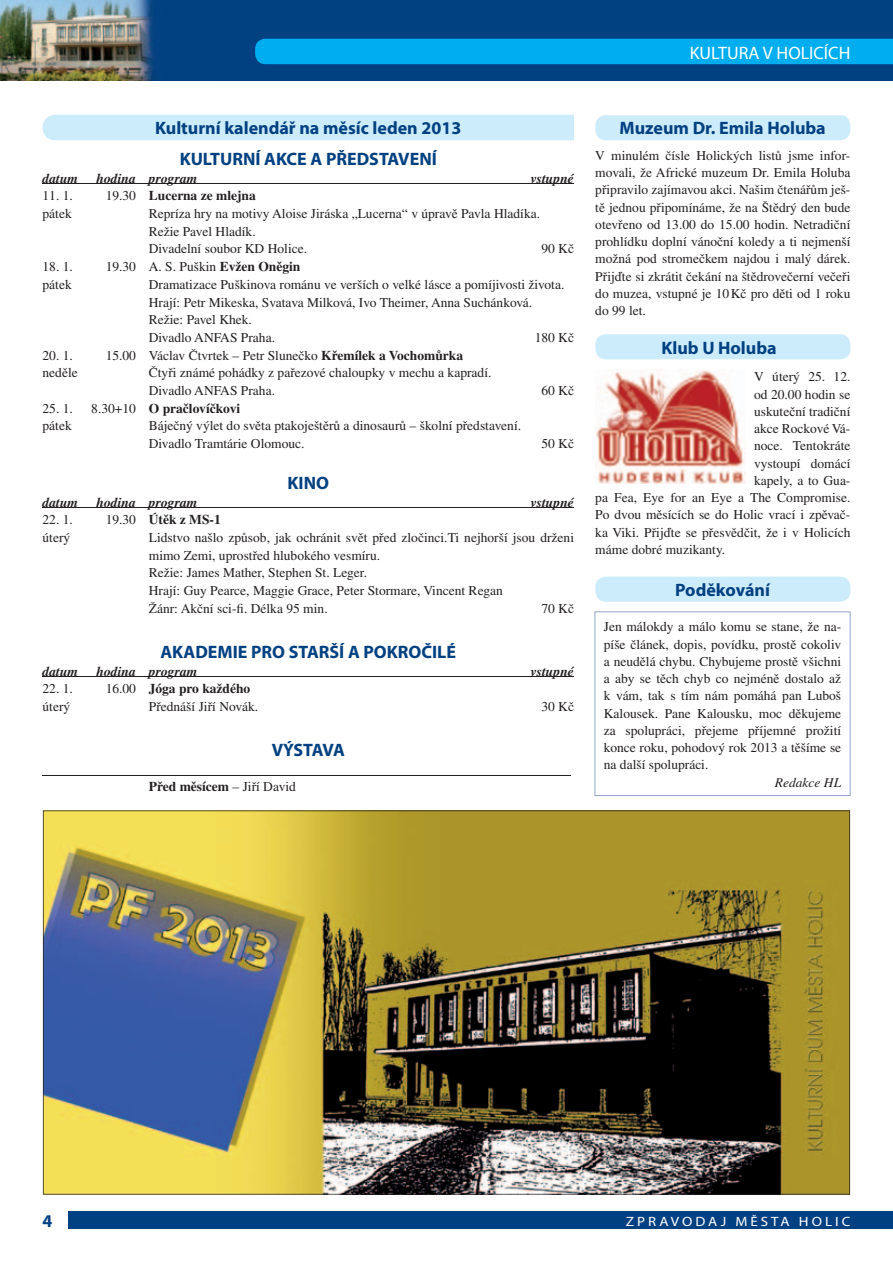
<style>
.page{position:relative;width:893px;height:1263px;background:#fff}
.page>*{position:absolute;margin:0;border:0;box-sizing:border-box;transform-origin:0 0}
.t1{font:700 18px "Myriad Pro";color:#014081}
.t2{font:18px "Myriad Pro";color:#fff}
.t3{font:700 18px "Myriad Pro";letter-spacing:-.04em;color:#014081}
.t4{font:13.5px/17.2px "Times CE";color:#231f20}
.t5{font:700 13.5px "Times CE";color:#231f20}
.t6{font:italic 700 13.5px "Times CE";color:#231f20}
.t7{font:13.5px "Myriad Pro";letter-spacing:.2em;color:#fff;scale:1.11 1}
.t8{font:italic 13.5px "Times CE";color:#231f20}
.s1{font-weight:400}
.s2{font-weight:700}
</style>
<div class="page">
<div style="left:68px;top:1212px;width:825px;height:17px;background:#014081"></div>
<div style="left:0;top:0;width:893px;height:81px;background:#014081"></div>
<div style="left:255px;top:39px;width:638px;height:25px;background:#00aeef"></div>
<div style="left:43px;top:115px;width:531px;height:25px;background:#ccecfb"></div>
<div style="left:595px;top:115px;width:255px;height:25px;background:#ccecfb;border-radius:10px"></div>
<div style="left:595px;top:334px;width:255px;height:25px;background:#ccecfb;border-radius:10px"></div>
<div style="left:595px;top:577px;width:255px;height:25px;background:#ccecfb;border-radius:10px"></div>
<svg style="left:595px;top:611px;width:255px;height:185px"></svg>
<hr style="left:43px;top:184px;width:531px;height:1px;background:#231f20">
<hr style="left:43px;top:508px;width:531px;height:1px;background:#231f20">
<hr style="left:43px;top:677px;width:531px;height:1px;background:#231f20">
<hr style="left:43px;top:775px;width:528px;height:1px;background:#231f20">
<img style="left:43px;top:810px;width:807px;height:384px">
<img style="left:595px;top:370px;width:151px;height:113px">
<img style="left:0;top:0;width:155px;height:81px">
<h1 class="t2" style="left:690px;top:42px;width:162px">KULTURA V HOLICÍCH</h1>
<h1 class="t1" style="left:155px;top:117px;width:308px">Kulturní kalendář na měsíc leden 2013</h1>
<h1 class="t1" style="left:619px;top:116px;width:208px">Muzeum Dr. Emila Holuba</h1>
<h1 class="t1" style="left:180px;top:147px;width:259px">KULTURNÍ AKCE A PŘEDSTAVENÍ</h1>
<p class="t6" style="left:43px;top:170px;width:37px">datum</p>
<p class="t6" style="left:96px;top:170px;width:103px">hodina program</p>
<p class="t6" style="left:531px;top:170px;width:45px">vstupné</p>
<p class="t4" style="left:43px;top:187px;width:32px">11. 1.</p>
<p class="t5" style="left:106px;top:188px;width:152px"><span class="s1">19.30</span> Lucerna ze mlejna</p>
<p class="t4" style="left:43px;top:205px;width:31px">pátek</p>
<p class="t4" style="left:149px;top:204px;width:393px;line-height:17.7px">Repríza hry na motivy Aloise Jiráska „Lucerna“ v úpravě Pavla Hladíka.<br>Režie Pavel Hladík.<br>Divadelní soubor KD Holice.</p>
<p class="t4" style="left:541px;top:240px;width:34px">90 Kč</p>
<p class="t4" style="left:43px;top:258px;width:32px">18. 1.</p>
<p class="t4" style="left:106px;top:258px;width:196px">19.30 A. S. Puškin <span class="s2">Evžen Oněgin</span></p>
<p class="t4" style="left:43px;top:275px;width:31px">pátek</p>
<p class="t4" style="left:149px;top:275px;width:417px;line-height:17.7px">Dramatizace Puškinova románu ve verších o velké lásce a pomíjivosti života.<br>Hrají: Petr Mikeska, Svatava Milková, Ivo Theimer, Anna Suchánková.<br>Režie: Pavel Khek.<br>Divadlo ANFAS Praha.</p>
<p class="t4" style="left:535px;top:329px;width:41px">180 Kč</p>
<p class="t4" style="left:43px;top:346px;width:32px">20. 1.</p>
<p class="t4" style="left:106px;top:346px;width:359px">15.00 Václav Čtvrtek – Petr Slunečko <span class="s2">Křemílek a Vochomůrka</span></p>
<p class="t4" style="left:43px;top:364px;width:37px">neděle</p>
<p class="t4" style="left:149px;top:364px;width:344px;line-height:17.7px">Čtyři známé pohádky z pařezové chaloupky v mechu a kapradí.<br>Divadlo ANFAS Praha.</p>
<p class="t4" style="left:43px;top:399px;width:32px">25. 1.</p>
<p class="t5" style="left:91px;top:400px;width:150px"><span class="s1">8.30+10</span> O pračlovíčkovi</p>
<p class="t4" style="left:43px;top:417px;width:31px">pátek</p>
<p class="t4" style="left:149px;top:417px;width:374px;line-height:17.7px">Báječný výlet do světa ptakoještěrů a dinosaurů – školní představení.<br>Divadlo Tramtárie Olomouc.</p>
<h1 class="t1" style="left:288px;top:471px;width:43px">KINO</h1>
<p class="t4" style="left:541px;top:382px;width:34px">60 Kč</p>
<p class="t4" style="left:541px;top:435px;width:34px">50 Kč</p>
<p class="t6" style="left:43px;top:494px;width:37px">datum</p>
<p class="t6" style="left:96px;top:494px;width:103px">hodina program</p>
<p class="t6" style="left:531px;top:494px;width:45px">vstupné</p>
<p class="t4" style="left:43px;top:511px;width:32px">22. 1.</p>
<p class="t5" style="left:106px;top:512px;width:117px"><span class="s1">19.30</span> Útěk z MS-1</p>
<p class="t4" style="left:43px;top:529px;width:29px">úterý</p>
<p class="t4" style="left:149px;top:528px;width:427px;line-height:17.7px">Lidstvo našlo způsob, jak ochránit svět před zločinci.Ti nejhorší jsou drženi mimo Zemi, uprostřed hlubokého vesmíru.<br>Režie: James Mather, Stephen St. Leger.<br>Hrají: Guy Pearce, Maggie Grace, Peter Stormare, Vincent Regan<br>Žánr: Akční sci-fi. Délka 95 min.</p>
<p class="t4" style="left:541px;top:599px;width:34px">70 Kč</p>
<h1 class="t1" style="left:161px;top:640px;width:297px">AKADEMIE PRO STARŠÍ A POKROČILÉ</h1>
<p class="t6" style="left:43px;top:663px;width:37px">datum</p>
<p class="t6" style="left:96px;top:663px;width:103px">hodina program</p>
<p class="t6" style="left:531px;top:663px;width:45px">vstupné</p>
<p class="t4" style="left:43px;top:680px;width:32px">22. 1.</p>
<p class="t5" style="left:106px;top:681px;width:146px"><span class="s1">16.00</span> Jóga pro každého</p>
<p class="t4" style="left:43px;top:698px;width:29px">úterý</p>
<p class="t4" style="left:149px;top:698px;width:111px">Přednáší Jiří Novák.</p>
<p class="t4" style="left:541px;top:698px;width:34px">30 Kč</p>
<h1 class="t3" style="left:272px;top:738px;width:75px">VÝSTAVA</h1>
<p class="t5" style="left:149px;top:779px;width:149px">Před měsícem <span class="s1">– Jiří David</span></p>
<p class="t4" style="left:595px;top:146px;width:257px;text-align:justify">V minulém čísle Holických listů jsme infor&shy;movali, že Africké muzeum Dr. Emila Holuba připravilo zajímavou akci. Našim čtenářům ješ&shy;tě jednou připomínáme, že na Štědrý den bude otevřeno od 13.00 do 15.00 hodin. Netradiční prohlídku doplní vánoční koledy a ti nejmenší možná pod stromečkem najdou i malý dárek.<br>Přijďte si zkrátit čekání na štědrovečerní večeři do muzea, vstupné je 10 Kč pro děti od 1 roku do 99 let.</p>
<h1 class="t1" style="left:661px;top:336px;width:117px">Klub U Holuba</h1>
<p class="t4" style="left:754px;top:368px;width:98px">V úterý 25. 12.</p>
<p class="t4" style="left:754px;top:385px;width:98px">od 20.00 hodin se</p>
<p class="t4" style="left:754px;top:403px;width:98px">uskuteční tradiční</p>
<p class="t4" style="left:754px;top:420px;width:98px">akce Rockové Vá-</p>
<p class="t4" style="left:754px;top:437px;width:98px">noce. Tentokráte</p>
<p class="t4" style="left:754px;top:454px;width:98px">vystoupí domácí</p>
<p class="t4" style="left:754px;top:472px;width:98px">kapely, a to Gua-</p>
<p class="t4" style="left:595px;top:489px;width:257px">pa Fea, Eye for an Eye a The Compromise.</p>
<p class="t4" style="left:595px;top:506px;width:257px">Po dvou měsících se do Holic vrací i zpěvač-</p>
<p class="t4" style="left:595px;top:523px;width:257px">ka Viki. Přijďte se přesvědčit, že i v Holicích</p>
<p class="t4" style="left:595px;top:541px;width:131px">máme dobré muzikanty.</p>
<h1 class="t1" style="left:675px;top:578px;width:96px">Poděkování</h1>
<p class="t4" style="left:604px;top:618px;width:239px;text-align:justify">Jen málokdy a málo komu se stane, že na&shy;píše článek, dopis, povídku, prostě cokoliv a neudělá chybu. Chybujeme prostě všichni a aby se těch chyb co nejméně dostalo až k vám, tak s tím nám pomáhá pan Luboš Kalousek. Pane Kalousku, moc děkujeme za spolupráci, přejeme příjemné prožití konce roku, pohodový rok 2013 a těšíme se na další spolupráci.</p>
<p class="t8" style="left:775px;top:774px;width:68px">Redakce HL</p>
<h1 class="t1" style="left:43px;top:1209px;width:11px">4</h1>
<p class="t7" style="left:626px;top:1213px;width:204px">ZPRAVODAJ MĚSTA HOLIC</p>
</div>
